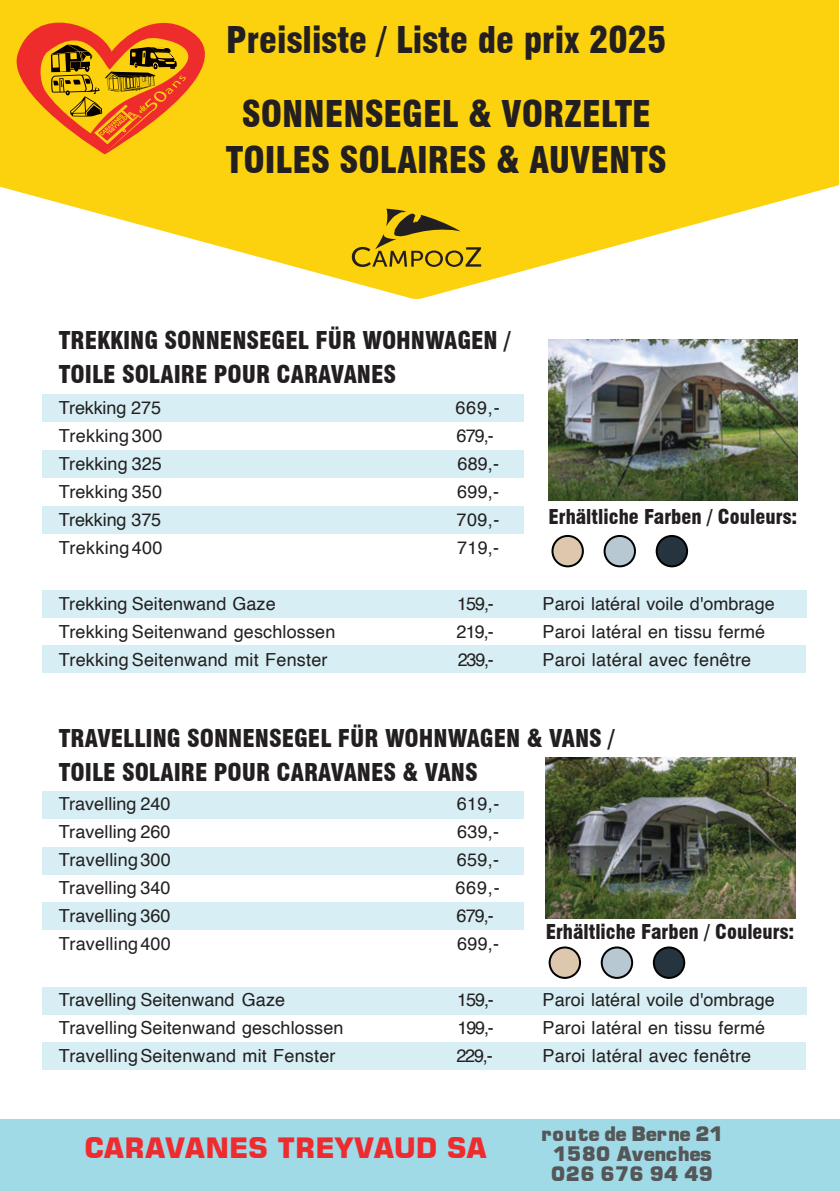
<style>
.page{position:relative;width:840px;height:1191px;background:#fff}
.page>*{position:absolute;margin:0;border:0;box-sizing:border-box;transform-origin:0 0}
.t1{font:900 condensed 36px/74px "Swiss 721 BT";color:#231f20;text-align:center}
.t2{font:700 28px "Square 721 BT";color:#ee2b2f}
.t3{font:900 condensed 24px/34px "Swiss 721 BT";color:#231f20}
.t4{font:900 condensed 20px "Swiss 721 BT";color:#231f20}
.t5{font:20px/20px "Square 721 Blk Normal";color:#545657;text-align:center}
.t6{font:18px/28px "Helvetica";letter-spacing:.01em;color:#231f20}
</style>
<div class="page">
<div style="left:0;top:0;width:839px;height:183px;background:#fcd10d"></div>
<svg style="left:0;top:183px;width:839px;height:116px"></svg>
<svg style="left:352px;top:209px;width:129px;height:58px"></svg>
<div style="left:0;top:1119px;width:839px;height:72px;background:#a0dae6"></div>
<img style="left:548px;top:340px;width:250px;height:161px">
<svg style="left:604px;top:535px;width:32px;height:32px"></svg>
<svg style="left:656px;top:535px;width:32px;height:32px"></svg>
<svg style="left:551px;top:535px;width:33px;height:32px"></svg>
<img style="left:546px;top:758px;width:249px;height:161px">
<svg style="left:601px;top:946px;width:32px;height:33px"></svg>
<svg style="left:653px;top:946px;width:32px;height:33px"></svg>
<svg style="left:549px;top:946px;width:32px;height:33px"></svg>
<div style="left:43px;top:395px;width:481px;height:27px;background:#d7eff4"></div>
<div style="left:43px;top:450px;width:481px;height:28px;background:#d7eff4"></div>
<div style="left:43px;top:507px;width:481px;height:27px;background:#d7eff4"></div>
<div style="left:43px;top:590px;width:764px;height:28px;background:#d7eff4"></div>
<div style="left:43px;top:645px;width:763px;height:28px;background:#d7eff4"></div>
<div style="left:43px;top:791px;width:481px;height:28px;background:#d7eff4"></div>
<div style="left:43px;top:847px;width:481px;height:27px;background:#d7eff4"></div>
<div style="left:43px;top:902px;width:481px;height:28px;background:#d7eff4"></div>
<div style="left:43px;top:987px;width:764px;height:28px;background:#d7eff4"></div>
<div style="left:43px;top:1042px;width:763px;height:28px;background:#d7eff4"></div>
<svg style="left:4px;top:2px;width:252px;height:152px"></svg>
<h1 class="t1" style="left:226px;top:7px;width:442px">Preisliste / Liste de prix 2025<br>SONNENSEGEL &amp; VORZELTE</h1>
<h1 class="t1" style="left:226px;top:127px;width:442px">TOILES SOLAIRES &amp; AUVENTS</h1>
<h3 class="t3" style="left:59px;top:326px;width:453px">TREKKING SONNENSEGEL FÜR WOHNWAGEN /<br>TOILE SOLAIRE POUR CARAVANES</h3>
<p class="t6" style="left:59px;top:394px;width:105px;text-align:justify">Trekking 275<br>Trekking 300<br>Trekking 325<br>Trekking 350<br>Trekking 375<br>Trekking 400</p>
<p class="t6" style="left:59px;top:590px;width:278px">Trekking Seitenwand Gaze<br>Trekking Seitenwand geschlossen<br>Trekking Seitenwand mit Fenster</p>
<p class="t6" style="left:543px;top:591px;width:234px">Paroi latéral voile d'ombrage<br>Paroi latéral en tissu fermé<br>Paroi latéral avec fenêtre</p>
<p class="t6" style="left:455px;top:394px;width:46px">669,-<br>679,-<br>689,-<br>699,-<br>709,-<br>719,-</p>
<p class="t4" style="left:549px;top:509px;width:250px">Erhältliche Farben / Couleurs:</p>
<p class="t6" style="left:457px;top:590px;width:39px;text-align:justify">159,- 219,- 239,-</p>
<h3 class="t3" style="left:59px;top:724px;width:557px">TRAVELLING SONNENSEGEL FÜR WOHNWAGEN &amp; VANS /<br>TOILE SOLAIRE POUR CARAVANES &amp; VANS</h3>
<p class="t6" style="left:59px;top:791px;width:113px;text-align:justify">Travelling 240<br>Travelling 260<br>Travelling 300<br>Travelling 340<br>Travelling 360<br>Travelling 400</p>
<p class="t6" style="left:59px;top:987px;width:286px">Travelling Seitenwand Gaze<br>Travelling Seitenwand geschlossen<br>Travelling Seitenwand mit Fenster</p>
<p class="t6" style="left:455px;top:791px;width:46px">619,-<br>639,-<br>659,-<br>669,-<br>679,-<br>699,-</p>
<p class="t6" style="left:456px;top:987px;width:39px;text-align:justify">159,- 199,- 229,-</p>
<p class="t4" style="left:546px;top:924px;width:250px">Erhältliche Farben / Couleurs:</p>
<p class="t6" style="left:543px;top:987px;width:234px">Paroi latéral voile d'ombrage<br>Paroi latéral en tissu fermé<br>Paroi latéral avec fenêtre</p>
<h2 class="t2" style="left:84px;top:1137px;width:404px">CARAVANES TREYVAUD SA</h2>
<p class="t5" style="left:541px;top:1123px;width:184px">route de Berne 21<br>1580 Avenches<br>026 676 94 49</p>
</div>
